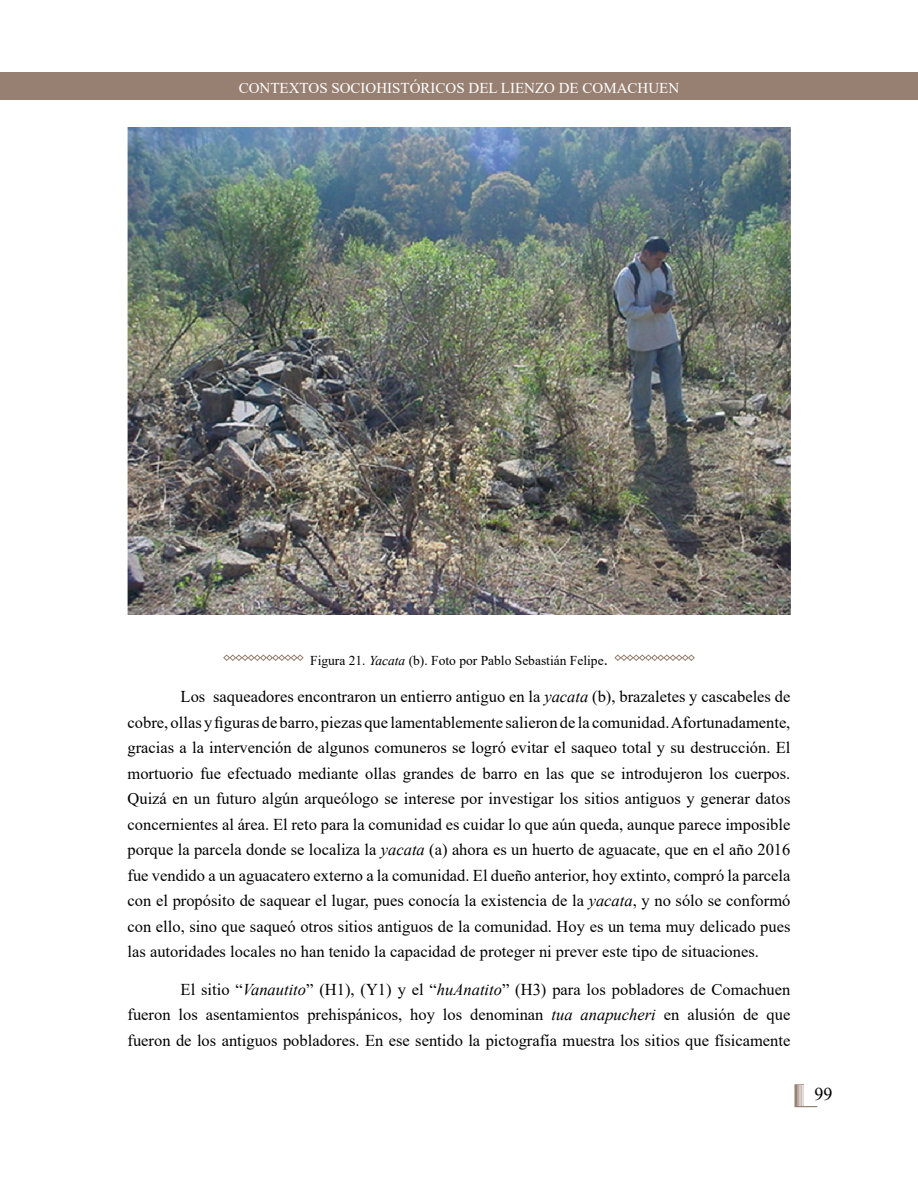
<style>
.page{position:relative;width:918px;height:1188px;background:#fff}
.page>*{position:absolute;margin:0;border:0;box-sizing:border-box;transform-origin:0 0}
.t1{font:18px "Times New Roman";color:#000}
.t2{font:16.5px/25.5px "Times New Roman";color:#000;text-align:justify}
.t3{font:15px "Times New Roman";color:#fff}
.t4{font:13.5px "Times New Roman";color:#000}
.s1{font-style:italic}
.s2{font-size:16.5px}
</style>
<div class="page">
<svg style="left:794px;top:1084px;width:23px;height:23px"></svg>
<div style="left:0;top:72px;width:918px;height:28px;background:#978072"></div>
<img style="left:127px;top:128px;width:664px;height:486px">
<svg style="left:614px;top:654px;width:81px;height:7px"></svg>
<svg style="left:223px;top:654px;width:81px;height:7px"></svg>
<p class="t3" style="left:239px;top:78px;width:442px">CONTEXTOS SOCIOHISTÓRICOS DEL LIENZO DE COMACHUEN</p>
<p class="t4" style="left:310px;top:651px;width:299px">Figura 21. <span class="s1">Yacata</span> (b). Foto por Pablo Sebastián Felipe<span class="s2">.</span></p>
<p class="t2" style="left:128px;top:683px;width:664px;text-indent:53px">Los saqueadores encontraron un entierro antiguo en la <span class="s1">yacata</span> (b), brazaletes y cascabeles de cobre, ollas y figuras de barro, piezas que lamentablemente salieron de la comunidad. Afortunadamente, gracias a la intervención de algunos comuneros se logró evitar el saqueo total y su destrucción. El mortuorio fue efectuado mediante ollas grandes de barro en las que se introdujeron los cuerpos.<br>Quizá en un futuro algún arqueólogo se interese por investigar los sitios antiguos y generar datos concernientes al área. El reto para la comunidad es cuidar lo que aún queda, aunque parece imposible porque la parcela donde se localiza la <span class="s1">yacata</span> (a) ahora es un huerto de aguacate, que en el año 2016 fue vendido a un aguacatero externo a la comunidad. El dueño anterior, hoy extinto, compró la parcela con el propósito de saquear el lugar, pues conocía la existencia de la <span class="s1">yacata</span>, y no sólo se conformó con ello, sino que saqueó otros sitios antiguos de la comunidad. Hoy es un tema muy delicado pues las autoridades locales no han tenido la capacidad de proteger ni prever este tipo de situaciones.</p>
<p class="t2" style="left:128px;top:976px;width:664px;text-indent:53px">El sitio “<span class="s1">Vanautito</span>” (H1), (Y1) y el “<span class="s1">huAnatito</span>” (H3) para los pobladores de Comachuen fueron los asentamientos prehispánicos, hoy los denominan <span class="s1">tua anapucheri</span> en alusión de que fueron de los antiguos pobladores. En ese sentido la pictografía muestra los sitios que físicamente</p>
<p class="t1" style="left:814px;top:1081px;width:19px">99</p>
</div>
